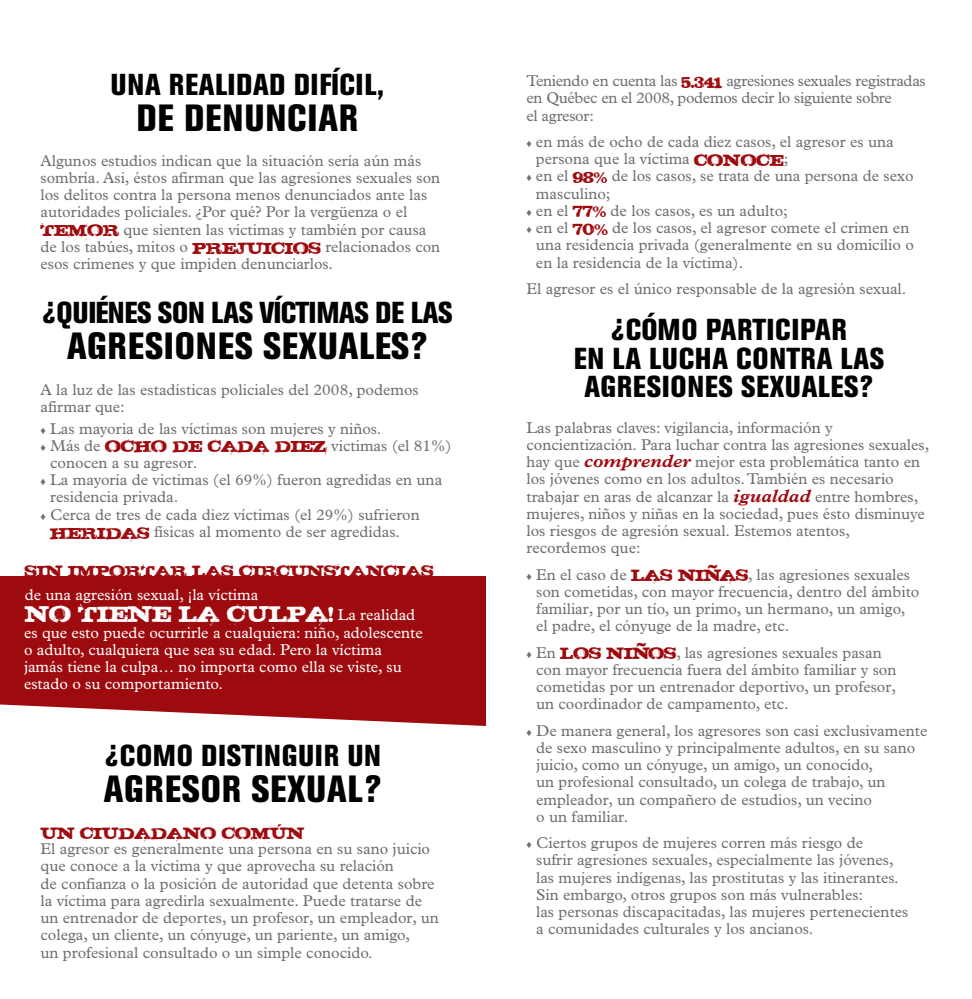
<style>
.page{position:relative;width:972px;height:999px;background:#fff}
.page>*{position:absolute;margin:0;border:0;box-sizing:border-box;transform-origin:0 0}
.t1{font:800 condensed 37.5px "Akzidenz Grotesk BE";letter-spacing:.02em;color:#010101}
.t2{font:800 condensed 30px/28.5px "Akzidenz Grotesk BE";letter-spacing:.02em;color:#010101}
.t3{font:27px "STEAK";color:#fff}
.t4{font:19.5px "STEAK";color:#9e0b0f}
.t5{font:15.75px/17.2px "Plantin";color:#6d6f71}
.t6{font:15.75px/17.2px "Plantin";color:#fff}
.t7{font:15.75px/17.2px "Plantin";letter-spacing:-.02em;color:#6d6f71}
.s1{font-family:"STEAK";font-size:19.5px;color:#9e0b0f}
.s2{font-family:"Plantin";font-size:15.75px}
.s3{font-weight:700;font-style:italic;font-size:18px;color:#9e0b0f}
.s4{font-family:"Akzidenz Grotesk BE";font-weight:800;font-stretch:condensed;font-size:28.5px;color:#9e0b0f}
</style>
<div class="page">
<svg style="left:0;top:576px;width:486px;height:150px;fill:#9e0b0f"></svg>
<h2 class="t2" style="left:111px;top:70px;width:18px">UNA</h2>
<h2 class="t2" style="left:169px;top:70px;width:85px">REALIDAD</h2>
<h2 class="t2" style="left:294px;top:70px;width:92px">DIFÍCIL,</h2>
<h1 class="t1" style="left:137px;top:96px;width:69px">DE DENUNC</h1>
<h1 class="t1" style="left:308px;top:96px;width:52px">IAR</h1>
<p class="t5" style="left:40px;top:152px;width:401px">Algunos estudios indican que la situación sería aún más sombría. Asi, éstos afirman que las agresiones sexuales son los delitos contra la persona menos denunciados ante las autoridades policiales. ¿Por qué? Por la vergüenza o el <span class="s1">TEMOR</span> que sienten las víctimas y también por causa de los tabúes, mitos o <span class="s1">PREJUICIOS</span> relacionados con esos crímenes y que impiden denunciarlos.</p>
<h2 class="t2" style="left:42px;top:299px;width:132px">¿QUIÉNES SON</h2>
<h2 class="t2" style="left:211px;top:299px;width:123px">LAS VÍCTIMAS</h2>
<h2 class="t2" style="left:375px;top:299px;width:79px">DE las</h2>
<h1 class="t1" style="left:67px;top:324px;width:128px">AGRESIONES</h1>
<h1 class="t1" style="left:263px;top:324px;width:166px">SEXUALES?</h1>
<p class="t5" style="left:40px;top:380px;width:380px">A la luz de las estadísticas policiales del 2008, podemos afirmar que:</p>
<p class="t5" style="left:40px;top:419px;width:342px">♦ Las mayoria de las víctimas son mujeres y niños.</p>
<p class="t5" style="left:40px;top:437px;width:413px">♦ Más de <span class="s1">OCHO DE CADA DIEZ</span> victimas (el 81%)</p>
<p class="t5" style="left:50px;top:454px;width:149px">conocen a su agresor.</p>
<p class="t5" style="left:40px;top:471px;width:403px">♦ La mayoría de victimas (el 69%) fueron agredidas en una</p>
<p class="t5" style="left:50px;top:488px;width:130px">residencia privada.</p>
<p class="t5" style="left:40px;top:506px;width:381px">♦ Cerca de tres de cada diez víctimas (el 29%) sufrieron</p>
<p class="t5" style="left:50px;top:523px;width:351px"><span class="s1">HERIDAS</span> físicas al momento de ser agredidas.</p>
<p class="t4" style="left:25px;top:559px;width:410px">SIN IMPORTAR LAS CIRCUNSTANCIAS</p>
<p class="t6" style="left:25px;top:586px;width:235px">de una agresión sexual, ¡la víctima</p>
<h3 class="t3" style="left:25px;top:598px;width:392px">NO TIENE LA CULPA! <span class="s2">La realidad</span></h3>
<p class="t6" style="left:24px;top:624px;width:400px">es que esto puede ocurrirle a cualquiera: niño, adolescente o adulto, cualquiera que sea su edad. Pero la víctima jamás tiene la culpa… no importa como ella se viste, su estado o su comportamiento.</p>
<h2 class="t2" style="left:105px;top:741px;width:34px">¿COMO</h2>
<h2 class="t2" style="left:201px;top:741px;width:163px">DISTINGUIR UN</h2>
<h1 class="t1" style="left:104px;top:767px;width:280px">AGRESOR SEXUAL?</h1>
<p class="t4" style="left:40px;top:821px;width:265px">UN CIUDADANO COMUN</p>
<p class="t5" style="left:40px;top:840px;width:400px">El agresor es generalmente una persona en su sano juicio que conoce a la víctima y que aprovecha su relación<br>de confianza o la posición de autoridad que detenta sobre la víctima para agredirla sexualmente. Puede tratarse de un entrenador de deportes, un profesor, un empleador, un colega, un cliente, un cónyuge, un pariente, un amigo,<br>un profesional consultado o un simple conocido.</p>
<p class="t7" style="left:526px;top:72px;width:401px">Teniendo en cuenta las <span class="s1">5.341</span> agresiones sexuales registradas en Québec en el 2008, podemos decir lo siguiente sobre<br>el agresor:</p>
<p class="t5" style="left:526px;top:133px;width:369px">♦ en más de ocho de cada diez casos, el agresor es una</p>
<p class="t5" style="left:536px;top:150px;width:254px">persona que la víctima <span class="s1">CONOCE</span>;</p>
<p class="t5" style="left:526px;top:167px;width:389px">♦ en el <span class="s1">98%</span> de los casos, se trata de una persona de sexo</p>
<p class="t5" style="left:536px;top:185px;width:76px">masculino;</p>
<p class="t5" style="left:526px;top:202px;width:263px">♦ en el <span class="s1">77%</span> de los casos, es un adulto;</p>
<p class="t5" style="left:526px;top:219px;width:384px">♦ en el <span class="s1">70%</span> de los casos, el agresor comete el crimen en</p>
<p class="t5" style="left:536px;top:236px;width:379px">una residencia privada (generalmente en su domicilio o</p>
<p class="t5" style="left:536px;top:254px;width:209px">en la residencia de la víctima).</p>
<p class="t5" style="left:527px;top:280px;width:382px">El agresor es el único responsable de la agresión sexual.</p>
<h2 class="t2" style="left:574px;top:316px;width:275px;text-indent:37px">¿CÓMO PARTICIPAR<br>EN LA LUCHA</h2>
<h2 class="t2" style="left:736px;top:345px;width:17px">CONT</h2>
<h2 class="t2" style="left:801px;top:345px;width:70px">RA LAS</h2>
<h2 class="t2" style="left:584px;top:373px;width:103px">AGRESIONES</h2>
<h2 class="t2" style="left:741px;top:373px;width:134px">SEXUALES?</h2>
<p class="t5" style="left:526px;top:419px;width:404px">Las palabras claves: vigilancia, información y concientización. Para luchar contra las agresiones sexuales, hay que <span class="s3">comprender</span> mejor esta problemática tanto en los jóvenes como en los adultos. También es necesario trabajar en aras de alcanzar la <span class="s3">igualdad</span> entre hombres, mujeres, niños y niñas en la sociedad, pues ésto disminuye los riesgos de agresión sexual. Estemos atentos, recordemos que:</p>
<p class="t5" style="left:536px;top:566px;width:385px;text-indent:-10px">♦ En el caso de <span class="s1">LAS NIN</span><span class="s4">˜</span> <span class="s1">AS</span>, las agresiones sexuales son cometidas, con mayor frecuencia, dentro del ámbito familiar, por un tío, un primo, un hermano, un amigo, el padre, el cónyuge de la madre, etc.</p>
<p class="t5" style="left:536px;top:644px;width:362px;text-indent:-10px">♦ En <span class="s1">LOS NIN</span><span class="s4">˜</span> <span class="s1">OS</span>, las agresiones sexuales pasan con mayor frecuencia fuera del ámbito familiar y son cometidas por un entrenador deportivo, un profesor, un coordinador de campamento, etc.</p>
<p class="t5" style="left:536px;top:722px;width:393px;text-indent:-10px">♦ De manera general, los agresores son casi exclusivamente de sexo masculino y principalmente adultos, en su sano juicio, como un cónyuge, un amigo, un conocido,<br>un profesional consultado, un colega de trabajo, un empleador, un compañero de estudios, un vecino<br>o un familiar.</p>
<p class="t5" style="left:536px;top:834px;width:374px;text-indent:-10px">♦ Ciertos grupos de mujeres corren más riesgo de<br>sufrir agresiones sexuales, especialmente las jóvenes, las mujeres indígenas, las prostitutas y las itinerantes.<br>Sin embargo, otros grupos son más vulnerables:<br>las personas discapacitadas, las mujeres pertenecientes a comunidades culturales y los ancianos.</p>
</div>
